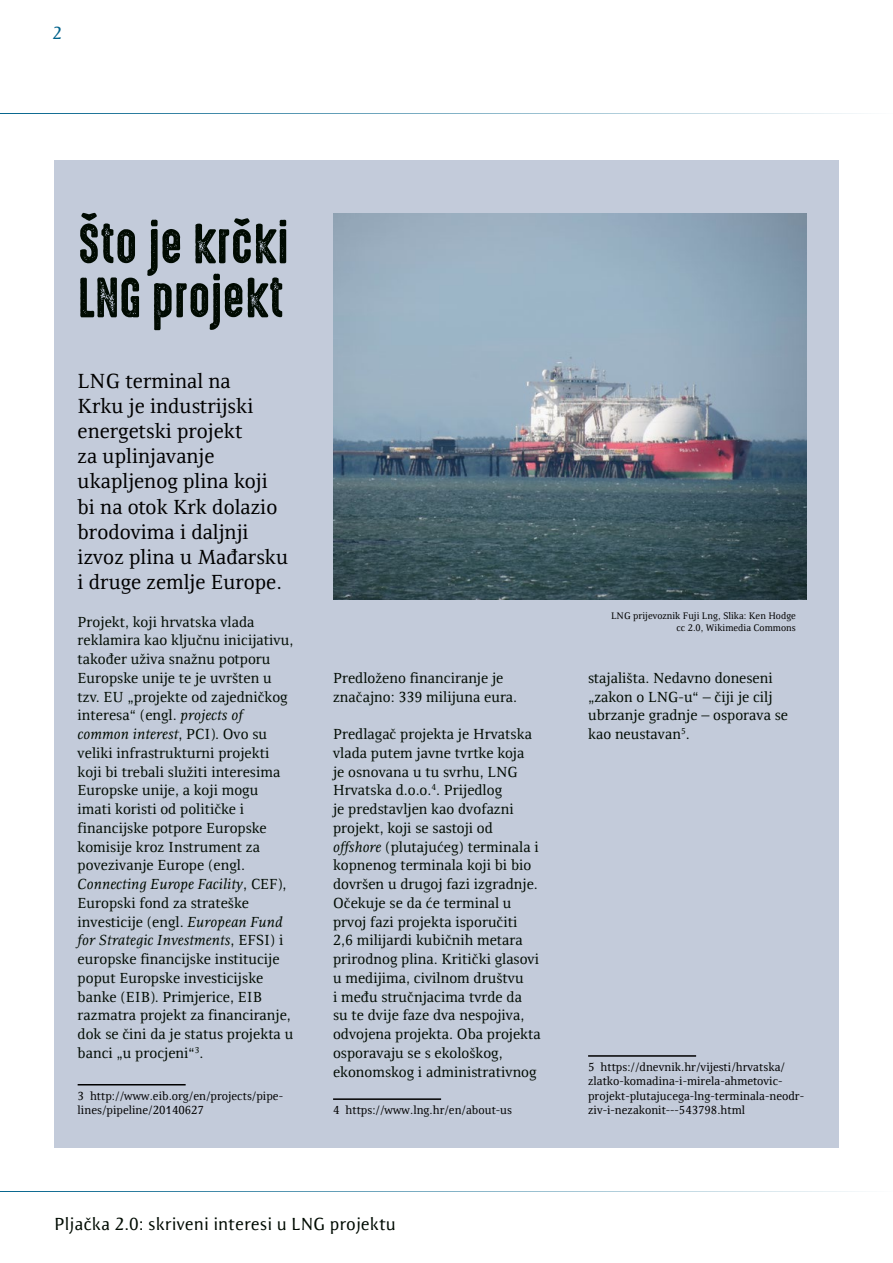
<style>
.page{position:relative;width:893px;height:1263px;background:#fff}
.page>*{position:absolute;margin:0;border:0;box-sizing:border-box;transform-origin:0 0}
.t1{font:51px/54px "High Voltage Rough";color:#010b02}
.t2{font:21px/25.2px "Resavska BG";color:#000}
.t3{font:18px "Resavska BG Sans";color:#010b02}
.t4{font:18px "Resavska BG Sans";color:#00628b}
.t5{font:15px/18.8px "Resavska BG";color:#010b02}
.t6{font:12px/14.4px "Resavska BG";color:#000}
.t7{font:9.75px/11.7px "Resavska BG";color:#000;text-align:right}
.s1{font-style:italic}
</style>
<div class="page">
<hr style="left:0;top:113px;width:893px;height:1px;background:#00628b">
<hr style="left:0;top:1191px;width:893px;height:1px;background:#00628b">
<div style="left:54px;top:161px;width:785px;height:987px;background:#c3cbda"></div>
<hr style="left:333px;top:1098px;width:108px;height:2px;background:#000">
<hr style="left:78px;top:1084px;width:108px;height:1px;background:#000">
<hr style="left:588px;top:1055px;width:108px;height:2px;background:#000">
<img style="left:333px;top:214px;width:474px;height:386px">
<p class="t4" style="left:52px;top:23px;width:11px">2</p>
<h1 class="t1" style="left:78px;top:219px;width:213px">Što je krčki<br>LNG projekt</h1>
<h2 class="t2" style="left:78px;top:368px;width:212px">LNG terminal na<br>Krku je industrijski energetski projekt<br>za uplinjavanje ukapljenog plina koji bi na otok Krk dolazio brodovima i daljnji izvoz plina u Mađarsku i druge zemlje Europe.</h2>
<p class="t5" style="left:78px;top:612px;width:217px">Projekt, koji hrvatska vlada reklamira kao ključnu inicijativu, također uživa snažnu potporu<br>Europske unije te je uvršten u tzv. EU „projekte od zajedničkog interesa“ (engl. <span class="s1">projects of common interest</span>, PCI). Ovo su veliki infrastrukturni projekti koji bi trebali služiti interesima<br>Europske unije, a koji mogu imati koristi od političke i financijske potpore Europske komisije kroz Instrument za povezivanje Europe (engl.<br><span class="s1">Connecting Europe Facility</span>, CEF),<br>Europski fond za strateške investicije (engl. <span class="s1">European Fund for Strategic Investments</span>, EFSI) i europske financijske institucije poput Europske investicijske banke (EIB). Primjerice, EIB razmatra projekt za financiranje, dok se čini da je status projekta u banci „u procjeni“<sup>3</sup>.</p>
<p class="t6" style="left:78px;top:1088px;width:207px">3 http://www.eib.org/en/projects/pipe&shy;lines/pipeline/20140627</p>
<p class="t5" style="left:333px;top:668px;width:186px">Predloženo financiranje je značajno: 339 milijuna eura.</p>
<p class="t5" style="left:333px;top:725px;width:209px">Predlagač projekta je Hrvatska vlada putem javne tvrtke koja<br>je osnovana u tu svrhu, LNG<br>Hrvatska d.o.o.<sup>4</sup>. Prijedlog<br>je predstavljen kao dvofazni projekt, koji se sastoji od <span class="s1">offshore</span> (plutajućeg) terminala i kopnenog terminala koji bi bio dovršen u drugoj fazi izgradnje.<br>Očekuje se da će terminal u prvoj fazi projekta isporučiti<br>2,6 milijardi kubičnih metara prirodnog plina. Kritički glasovi u medijima, civilnom društvu<br>i među stručnjacima tvrde da<br>su te dvije faze dva nespojiva, odvojena projekta. Oba projekta osporavaju se s ekološkog, ekonomskog i administrativnog</p>
<p class="t6" style="left:333px;top:1103px;width:180px">4 https://www.lng.hr/en/about-us</p>
<p class="t3" style="left:54px;top:1213px;width:343px">Pljačka 2.0: skriveni interesi u LNG projektu</p>
<p class="t7" style="left:611px;top:610px;width:186px">LNG prijevoznik Fuji Lng, Slika: Ken Hodge cc 2.0, Wikimedia Commons</p>
<p class="t5" style="left:588px;top:668px;width:202px">stajališta. Nedavno doneseni „zakon o LNG-u“ – čiji je cilj ubrzanje gradnje – osporava se kao neustavan<sup>5</sup>.</p>
<p class="t6" style="left:588px;top:1060px;width:217px">5 https://dnevnik.hr/vijesti/hrvatska/ zlatko-komadina-i-mirela-ahmetovic&shy;projekt-plutajucega-lng-terminala-neodr&shy;ziv-i-nezakonit---543798.html</p>
</div>
